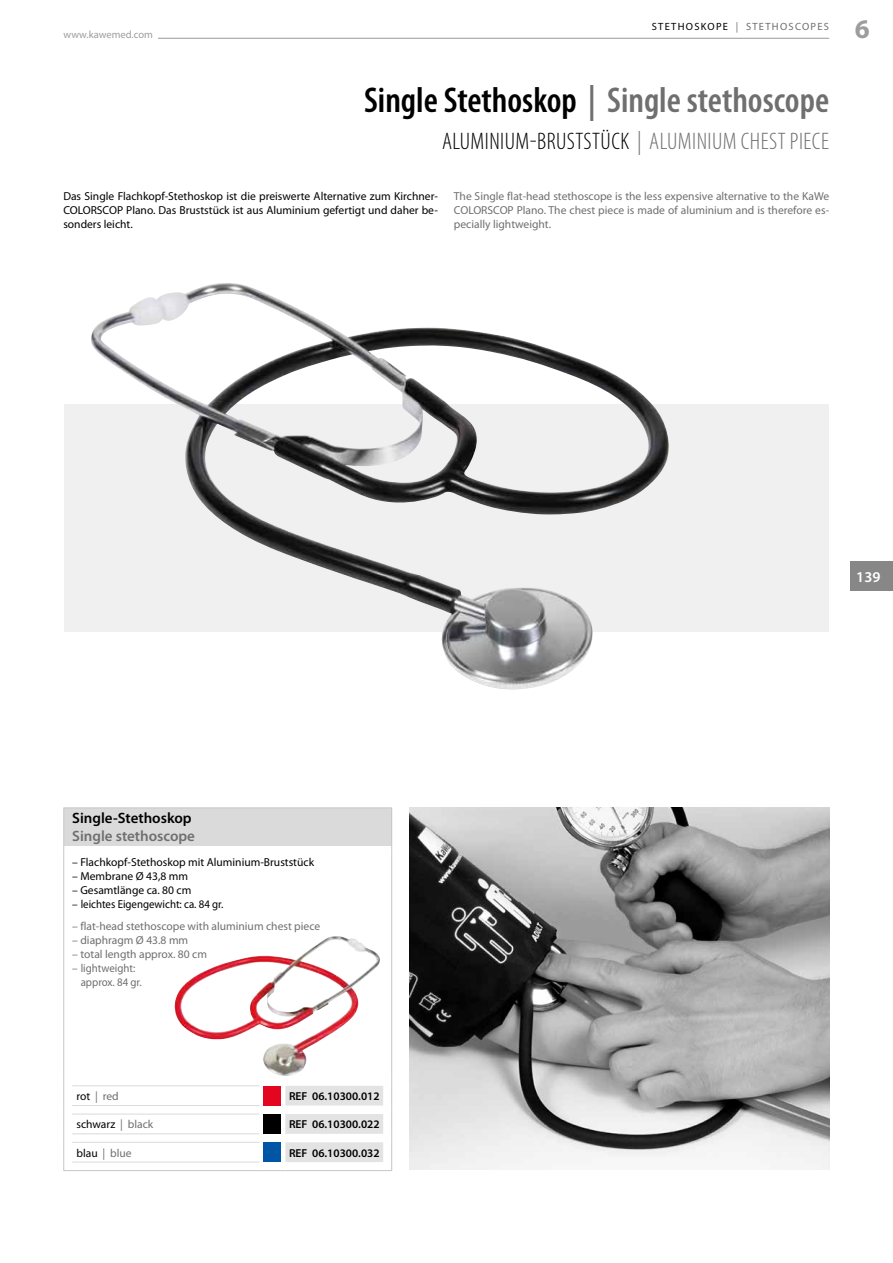
<style>
.page{position:relative;width:893px;height:1263px;background:#fff}
.page>*{position:absolute;margin:0;border:0;box-sizing:border-box;transform-origin:0 0}
.t1{font:600 condensed 36px "Myriad Pro";color:#706f6f}
.t2{font:700 27px "Myriad Pro";color:#9d9d9c}
.t3{font:300 condensed 24px "Myriad Pro";letter-spacing:.02em;color:#000}
.t4{font:600 15px "Myriad Pro";color:#000}
.t5{font:600 15px "Myriad Pro";color:#706f6f}
.t6{font:600 15px "Myriad Pro";color:#fff}
.t7{font:11.55px/13.8px "Myriad Pro";color:#706f6f;text-align:justify}
.t8{font:11.55px/13.8px "Myriad Pro";color:#000;text-align:justify}
.t9{font:600 11.55px "Myriad Pro";color:#000}
.t10{font:11.55px "Myriad Pro";color:#000;scale:.96 1}
.t11{font:11.55px/13.8px "Myriad Pro";color:#706f6f;scale:.96 1}
.t12{font:10.5px "Myriad Pro";letter-spacing:.12em;color:#706f6f}
.t13{font:10.5px "Myriad Pro";color:#9d9d9c}
.s1{color:#000}
.s2{color:#706f6f}
</style>
<div class="page">
<div style="left:850px;top:561px;width:43px;height:30px;background:#878787"></div>
<div style="left:64px;top:404px;width:764px;height:227px;background:#f0f0f0"></div>
<div style="left:64px;top:808px;width:328px;height:38px;background:#dadada"></div>
<hr style="left:391px;top:808px;width:1px;height:38px;background:#c6c6c6">
<hr style="left:63px;top:808px;width:1px;height:38px;background:#c6c6c6">
<hr style="left:72px;top:807px;width:187px;height:1px;background:#c6c6c6">
<svg style="left:259px;top:807px;width:26px;height:1px"></svg>
<hr style="left:285px;top:807px;width:98px;height:1px;background:#c6c6c6">
<hr style="left:63px;top:853px;width:1px;height:224px;background:#c6c6c6">
<hr style="left:391px;top:853px;width:1px;height:224px;background:#c6c6c6">
<svg style="left:63px;top:1077px;width:9px;height:94px"></svg>
<hr style="left:72px;top:1170px;width:187px;height:1px;background:#c6c6c6">
<svg style="left:259px;top:1077px;width:133px;height:94px"></svg>
<hr style="left:72px;top:1085px;width:187px;height:1px;background:#dadada">
<hr style="left:72px;top:1105px;width:187px;height:1px;background:#dadada">
<hr style="left:72px;top:1114px;width:187px;height:1px;background:#dadada">
<hr style="left:72px;top:1133px;width:187px;height:1px;background:#dadada">
<hr style="left:72px;top:1142px;width:187px;height:1px;background:#dadada">
<hr style="left:72px;top:1162px;width:187px;height:1px;background:#dadada">
<img style="left:174px;top:936px;width:206px;height:140px">
<img style="left:91px;top:283px;width:579px;height:407px">
<img style="left:410px;top:807px;width:419px;height:362px">
<hr style="left:158px;top:38px;width:671px;height:1px;background:#9d9d9c">
<p class="t13" style="left:64px;top:29px;width:91px">www.kawemed.com</p>
<h2 class="t2" style="left:855px;top:14px;width:16px">6</h2>
<p class="t12" style="left:652px;top:21px;width:179px"><span class="s1">STETHOSKOPE</span> | STETHOSCOPES</p>
<h1 class="t1" style="left:364px;top:80px;width:467px"><span class="s1">Single Stethoskop</span> | Single stethoscope</h1>
<h3 class="t3" style="left:442px;top:128px;width:388px">ALUMINIUM-BRUSTSTÜCK <span class="s2">| ALUMINIUM CHEST PIECE</span></h3>
<p class="t8" style="left:63px;top:189px;width:376px">Das Single Flachkopf-Stethoskop ist die preiswerte Alternative zum Kirchner-COLORSCOP Plano. Das Bruststück ist aus Aluminium gefertigt und daher be&shy;sonders leicht.</p>
<p class="t7" style="left:454px;top:189px;width:377px">The Single flat-head stethoscope is the less expensive alternative to the KaWe COLORSCOP Plano. The chest piece is made of aluminium and is therefore es&shy;pecially lightweight.</p>
<p class="t4" style="left:72px;top:810px;width:121px">Single-Stethoskop</p>
<p class="t5" style="left:72px;top:828px;width:124px">Single stethoscope</p>
<p class="t8" style="left:72px;top:856px;width:243px">– Flachkopf-Stethoskop mit Aluminium-Bruststück</p>
<p class="t8" style="left:72px;top:870px;width:117px">– Membrane Ø 43,8 mm</p>
<p class="t8" style="left:72px;top:883px;width:121px">– Gesamtlänge ca. 80 cm</p>
<p class="t10" style="left:72px;top:898px;width:159px">– leichtes Eigengewicht: ca. 84 gr.</p>
<p class="t7" style="left:72px;top:920px;width:250px">– flat-head stethoscope with aluminium chest piece</p>
<p class="t7" style="left:72px;top:934px;width:118px">– diaphragm Ø 43.8 mm</p>
<p class="t7" style="left:72px;top:947px;width:136px">– total length approx. 80 cm</p>
<p class="t11" style="left:81px;top:961px;width:65px;text-indent:-9px">– lightweight: approx. 84 gr.</p>
<p class="t7" style="left:76px;top:1089px;width:44px"><span class="s1">rot</span> | red</p>
<p class="t9" style="left:289px;top:1090px;width:92px">REF 06.10300.012</p>
<p class="t8" style="left:76px;top:1118px;width:78px">schwarz <span class="s2">| black</span></p>
<p class="t9" style="left:289px;top:1118px;width:92px">REF 06.10300.022</p>
<p class="t7" style="left:76px;top:1146px;width:57px"><span class="s1">blau</span> | blue</p>
<p class="t9" style="left:289px;top:1146px;width:92px">REF 06.10300.032</p>
<p class="t6" style="left:856px;top:568px;width:26px">139</p>
</div>
